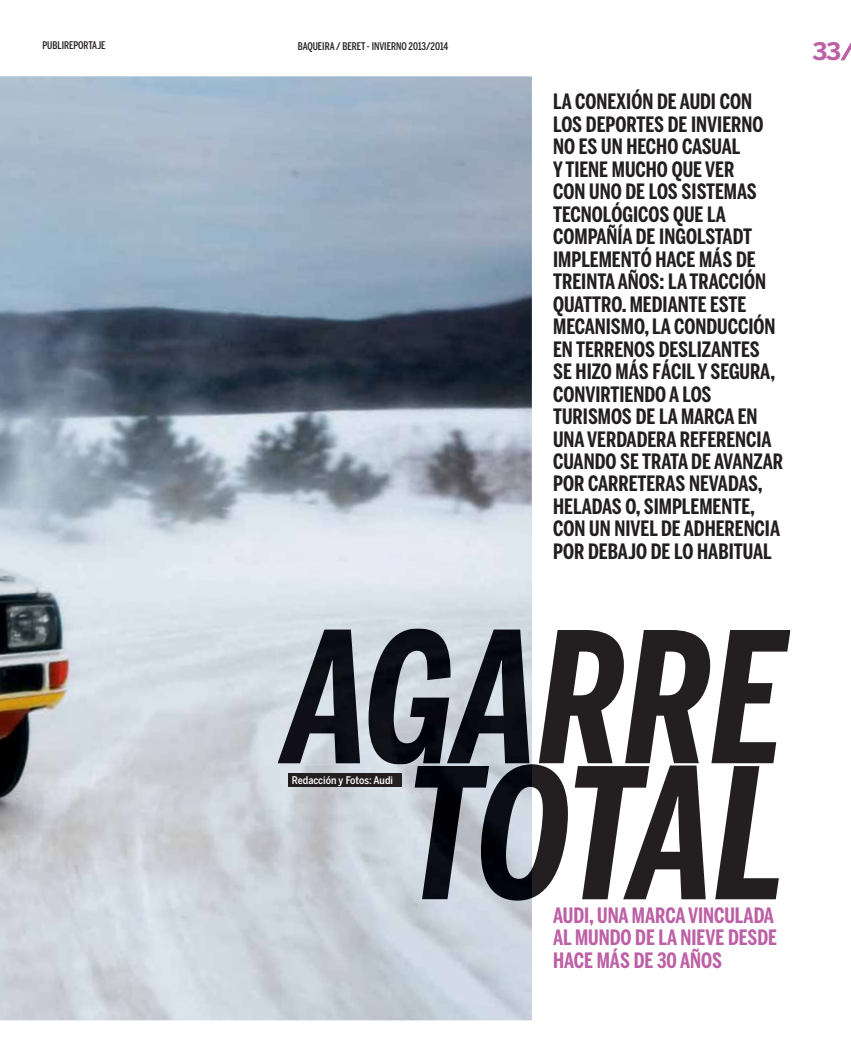
<style>
.page{position:relative;width:851px;height:1063px;background:#fff}
.page>*{position:absolute;margin:0;border:0;box-sizing:border-box;transform-origin:0 0}
.t1{font:italic 700 180px "Benton Sans Comp";color:#231f20}
.t2{font:700 24px "Benton Sans";color:#bd60a5}
.t3{font:700 21px/22.5px "Benton Sans Comp";color:#231f20}
.t4{font:700 21px/22.5px "Benton Sans Comp";color:#bd60a5}
.t5{font:500 10.5px "Benton Sans Comp";color:#231f20}
.t6{font:500 10.5px "Benton Sans Cond";color:#fff}
</style>
<div class="page">
<img style="left:0;top:77px;width:531px;height:943px">
<img style="left:414px;top:765px;width:117px;height:136px">
<img style="left:277px;top:628px;width:254px;height:136px">
<img style="left:414px;top:764px;width:117px;height:1px">
<div style="left:287px;top:774px;width:114px;height:13px;background:#231f20"></div>
<svg style="left:840px;top:44px;width:10px;height:16px"></svg>
<p class="t5" style="left:43px;top:42px;width:64px">PUBLIREPORTAJE</p>
<p class="t5" style="left:298px;top:43px;width:152px">BAQUEIRA / BERET - INVIERNO 2013/2014</p>
<p class="t2" style="left:812px;top:43px;width:30px">33</p>
<p class="t6" style="left:292px;top:776px;width:102px">Redacción y Fotos: Audi</p>
<p class="t3" style="left:553px;top:92px;width:231px">LA CONEXIÓN DE AUDI CON<br>LOS DEPORTES DE INVIERNO<br>NO ES UN HECHO CASUAL<br>Y TIENE MUCHO QUE VER<br>CON UNO DE LOS SISTEMAS<br>TECNOLÓGICOS QUE LA<br>COMPAÑÍA DE INGOLSTADT<br>IMPLEMENTÓ HACE MÁS DE<br>TREINTA AÑOS: LA TRACCIÓN<br>QUATTRO. MEDIANTE ESTE<br>MECANISMO, LA CONDUCCIÓN<br>EN TERRENOS DESLIZANTES<br>SE HIZO MÁS FÁCIL Y SEGURA,<br>CONVIRTIENDO A LOS<br>TURISMOS DE LA MARCA EN<br>UNA VERDADERA REFERENCIA<br>CUANDO SE TRATA DE AVANZAR<br>POR CARRETERAS NEVADAS,<br>HELADAS O, SIMPLEMENTE,<br>CON UN NIVEL DE ADHERENCIA<br>POR DEBAJO DE LO HABITUAL</p>
<h1 class="t1" style="left:540px;top:629px;width:248px">RRE</h1>
<h1 class="t1" style="left:478px;top:766px;width:311px">OTAL</h1>
<p class="t4" style="left:553px;top:906px;width:225px">AUDI, UNA MARCA VINCULADA<br>AL MUNDO DE LA NIEVE DESDE<br>HACE MÁS DE 30 AÑOS</p>
</div>
